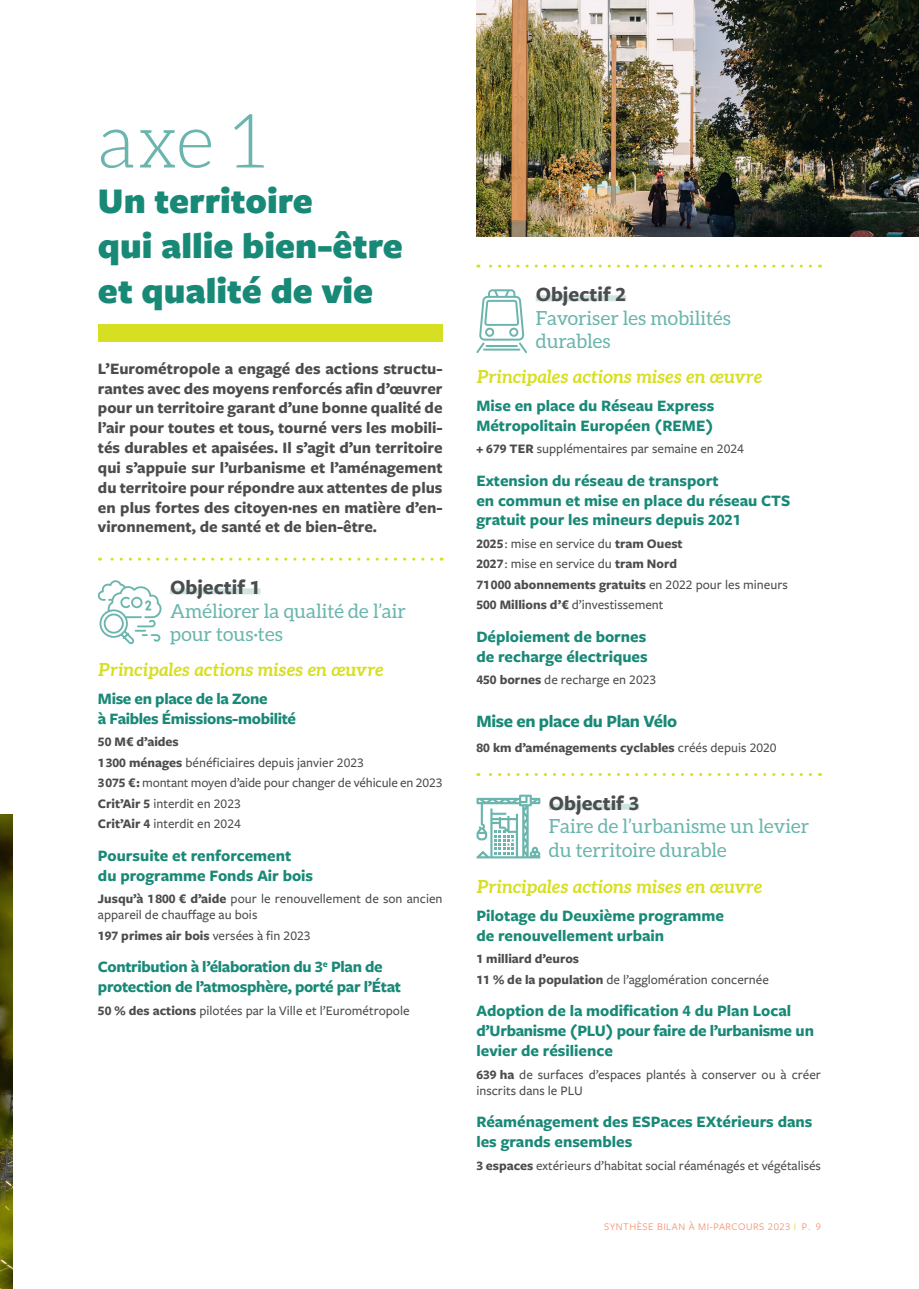
<style>
.page{position:relative;width:919px;height:1289px;background:#fff}
.page>*{position:absolute;margin:0;border:0;box-sizing:border-box;transform-origin:0 0}
.TITRE_AXE_1{font:300 75px "Aleo";color:#6ab5ad}
.TITRE_AXE_2{font:900 37.5px/45px "Freight Sans Pro";color:#198977}
.objectif_1{font:700 21px "Freight Sans Pro";color:#4b4c4d}
.titre_objectif{font:19.5px/23.4px "Aleo";color:#6ab5ad}
.titre_objectif-2{font:italic 700 18px "Aleo";letter-spacing:.005em;color:#d6df21}
.labeur{font:700 18px "Freight Sans Pro";letter-spacing:-.02em;color:#198977}
.action{font:700 16.5px/19.8px "Freight Sans Pro";color:#198977}
.chapeau{font:700 16.5px/19.8px "Freight Sans Pro";color:#4b4c4d;text-align:justify}
.action-2{font:700 16.5px/19.8px "Freight Sans Pro";letter-spacing:-.02em;color:#198977}
.chiffre_clef{font:500 13.5px/16.2px "Freight Sans Pro";color:#4b4c4d}
.chiffre_clef-2{font:700 13.5px "Freight Sans Pro";color:#4b4c4d}
.t1{font:10.5px "Freight Sans Pro";letter-spacing:.05em;color:#f58d6b}
.s1{font-weight:700}
.s2{font-weight:500}
.s3{color:#d6df21}
</style>
<div class="page">
<img style="left:0;top:814px;width:13px;height:474px">
<img style="left:476px;top:0;width:442px;height:236px">
<div style="left:98px;top:324px;width:344px;height:17px;background:#d6df21"></div>
<div style="left:170px;top:588px;width:90px;height:6px;background:#d0e4e1"></div>
<svg style="left:99px;top:557px;width:333px;height:3px"></svg>
<div style="left:535px;top:295px;width:91px;height:6px;background:#d0e4e1"></div>
<div style="left:549px;top:803px;width:90px;height:6px;background:#d0e4e1"></div>
<svg style="left:478px;top:264px;width:332px;height:3px"></svg>
<svg style="left:478px;top:773px;width:332px;height:3px"></svg>
<svg style="left:476px;top:289px;width:51px;height:64px"></svg>
<svg style="left:476px;top:794px;width:64px;height:64px"></svg>
<svg style="left:98px;top:580px;width:64px;height:64px"></svg>
<p class="TITRE_AXE_1" style="left:98px;top:100px;width:169px">axe 1</p>
<p class="TITRE_AXE_2" style="left:98px;top:176px;width:306px">Un territoire<br>qui allie bien-être et qualité de vie</p>
<p class="chapeau" style="left:98px;top:358px;width:346px">L’Eurométropole a engagé des actions structu&shy;rantes avec des moyens renforcés afin d’œuvrer pour un territoire garant d’une bonne qualité de l’air pour toutes et tous, tourné vers les mobili&shy;tés durables et apaisées. Il s’agit d’un territoire qui s’appuie sur l’urbanisme et l’aménagement du territoire pour répondre aux attentes de plus en plus fortes des citoyen·nes en matière d’en&shy;vironnement, de santé et de bien-être.</p>
<p class="objectif_1" style="left:170px;top:573px;width:92px">Objectif 1</p>
<p class="titre_objectif" style="left:170px;top:599px;width:237px">Améliorer la qualité de l’air pour tous·tes</p>
<p class="titre_objectif-2" style="left:98px;top:658px;width:287px">Principales actions mises en œuvre</p>
<p class="action-2" style="left:98px;top:688px;width:200px">Mise en place de la Zone<br>à Faibles Émissions-mobilité</p>
<p class="chiffre_clef-2" style="left:98px;top:732px;width:82px">50 M€ d’aides</p>
<p class="chiffre_clef" style="left:98px;top:753px;width:267px"><span class="s1">1 300 ménages</span> bénéficiaires depuis janvier 2023</p>
<p class="chiffre_clef" style="left:98px;top:774px;width:346px"><span class="s1">3 075 € :</span> montant moyen d’aide pour changer de véhicule en 2023</p>
<p class="chiffre_clef" style="left:98px;top:794px;width:144px"><span class="s1">Crit’Air 5</span> interdit en 2023</p>
<p class="chiffre_clef" style="left:98px;top:815px;width:144px"><span class="s1">Crit’Air 4</span> interdit en 2024</p>
<p class="action" style="left:98px;top:844px;width:217px">Poursuite et renforcement du programme Fonds Air bois</p>
<p class="chiffre_clef" style="left:98px;top:890px;width:346px"><span class="s1">Jusqu’à 1 800 € d’aide</span> pour le renouvellement de son ancien appareil de chauffage au bois</p>
<p class="chiffre_clef-2" style="left:98px;top:926px;width:214px">197 primes air bois <span class="s2">versées à fin 2023</span></p>
<p class="action-2" style="left:98px;top:956px;width:305px">Contribution à l’élaboration du 3<sup>e</sup> Plan de protection de l’atmosphère, porté par l’État</p>
<p class="chiffre_clef" style="left:98px;top:1001px;width:313px"><span class="s1">50 % des actions</span> pilotées par la Ville et l’Eurométropole</p>
<p class="objectif_1" style="left:535px;top:280px;width:92px">Objectif 2</p>
<p class="titre_objectif" style="left:535px;top:306px;width:196px">Favoriser les mobilités durables</p>
<p class="titre_objectif-2" style="left:476px;top:365px;width:287px">Principales actions mises en œuvre</p>
<p class="action" style="left:476px;top:395px;width:239px">Mise en place du Réseau Express<br>Métropolitain Européen (REME)</p>
<p class="chiffre_clef" style="left:476px;top:440px;width:269px"><span class="s1">+ 679 TER</span> supplémentaires par semaine en 2024</p>
<p class="action" style="left:476px;top:470px;width:315px">Extension du réseau de transport<br>en commun et mise en place du réseau CTS gratuit pour les mineurs depuis 2021</p>
<p class="chiffre_clef" style="left:476px;top:535px;width:208px"><span class="s1">2025</span> : mise en service du <span class="s1">tram Ouest</span></p>
<p class="chiffre_clef" style="left:476px;top:555px;width:202px"><span class="s1">2027</span> : mise en service du <span class="s1">tram Nord</span></p>
<p class="chiffre_clef-2" style="left:476px;top:575px;width:313px">71 000 abonnements gratuits <span class="s2">en 2022 pour les mineurs</span></p>
<p class="chiffre_clef" style="left:476px;top:596px;width:188px"><span class="s1">500 Millions d’€</span> d’investissement</p>
<p class="action" style="left:476px;top:626px;width:173px">Déploiement de bornes de recharge électriques</p>
<p class="chiffre_clef" style="left:476px;top:671px;width:181px"><span class="s1">450 bornes</span> de recharge en 2023</p>
<p class="labeur" style="left:476px;top:709px;width:202px">Mise en place du Plan Vélo</p>
<p class="chiffre_clef-2" style="left:476px;top:738px;width:302px">80 km d’aménagements cyclables <span class="s2">créés depuis 2020</span></p>
<p class="objectif_1" style="left:549px;top:788px;width:92px">Objectif 3</p>
<p class="titre_objectif" style="left:549px;top:814px;width:262px">Faire de l’urbanisme un levier du territoire durable</p>
<p class="titre_objectif-2" style="left:476px;top:875px;width:287px">Principales actions mises en œuvre</p>
<p class="action" style="left:476px;top:905px;width:249px">Pilotage du Deuxième programme de renouvellement urbain</p>
<p class="chiffre_clef-2" style="left:476px;top:949px;width:104px">1 milliard d’euros</p>
<p class="chiffre_clef" style="left:476px;top:970px;width:294px"><span class="s1">11 % de la population</span> de l’agglomération concernée</p>
<p class="action" style="left:476px;top:1000px;width:339px">Adoption de la modification 4 du Plan Local d’Urbanisme (PLU) pour faire de l’urbanisme un levier de résilience</p>
<p class="chiffre_clef" style="left:476px;top:1065px;width:346px"><span class="s1">639 ha</span> de surfaces d’espaces plantés à conserver ou à créer inscrits dans le PLU</p>
<p class="action" style="left:476px;top:1111px;width:337px">Réaménagement des ESPaces EXtérieurs dans les grands ensembles</p>
<p class="chiffre_clef" style="left:476px;top:1156px;width:346px"><span class="s1">3 espaces</span> extérieurs d’habitat social réaménagés et végétalisés</p>
<p class="t1" style="left:604px;top:1219px;width:219px">SYNTHÈSE BILAN À MI-PARCOURS 2023 <span class="s3">I</span> P. 9</p>
</div>
